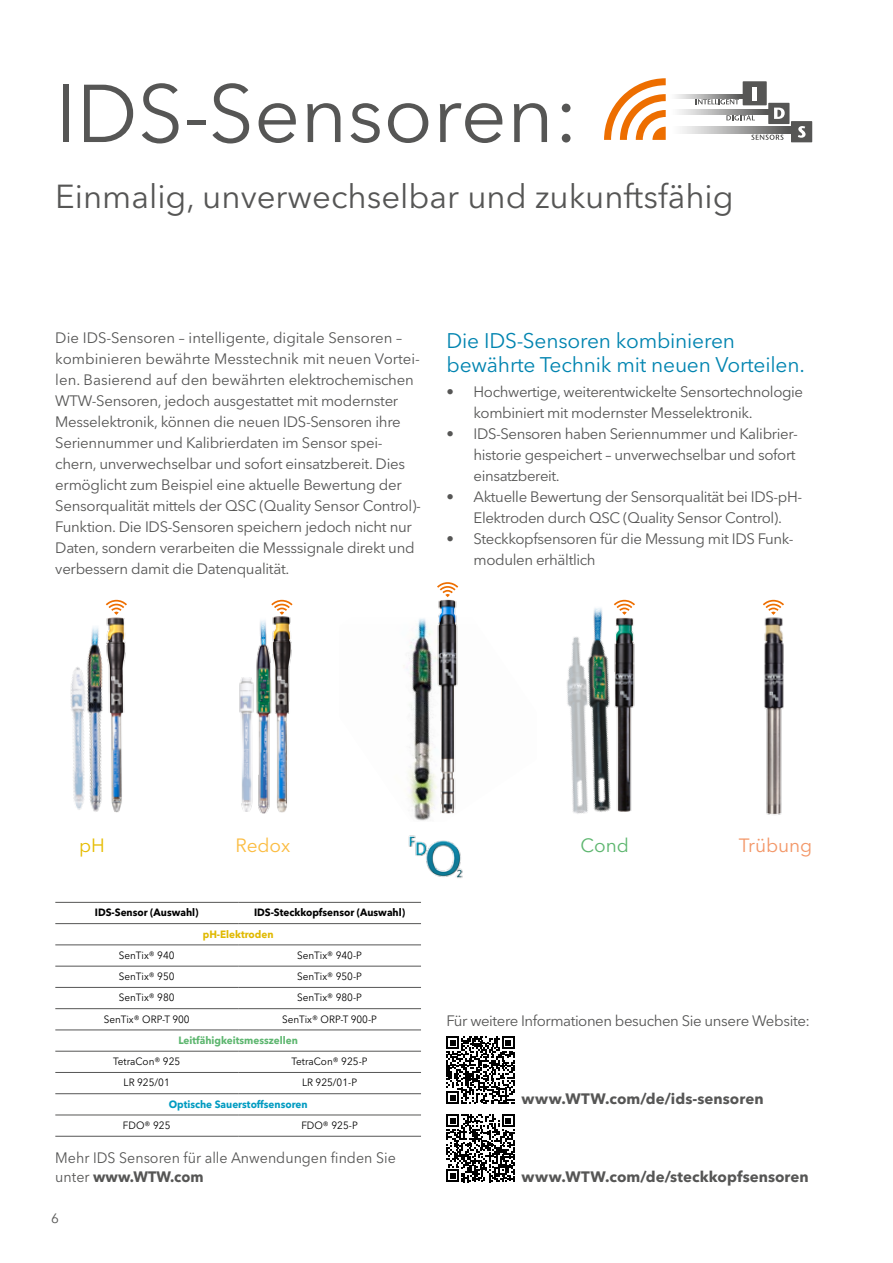
<style>
.page{position:relative;width:893px;height:1263px;background:#fff}
.page>*{position:absolute;margin:0;border:0;box-sizing:border-box;transform-origin:0 0}
.t1{font:81px "Avenir Next LT Pro";color:#565655}
.t2{font:33px "Avenir Next LT Pro";color:#565655}
.t3{font:21px/24px "Avenir Next LT Pro";letter-spacing:-.01em;color:#0084b0}
.t4{font:19.05px "Avenir Next LT Pro";letter-spacing:-.005em;color:#f39768}
.t5{font:19.05px "Avenir Next LT Pro";letter-spacing:-.01em;color:#fbbc41}
.t6{font:19.05px "Avenir Next LT Pro";color:#5db66f}
.t7{font:19.05px "Avenir Next LT Pro";color:#e6bc00}
.t8{font:15px/21px "Avenir Next LT Pro";letter-spacing:-.02em;color:#565655}
.t9{font:700 15px "Avenir Next LT Pro";color:#565655}
.t10{font:15px/19.5px "Avenir Next LT Pro";color:#565655;scale:.95 1}
.t11{font:13.5px "Avenir Next LT Pro";color:#565655}
.t12{font:10.5px "Avenir Next LT Pro";color:#000;scale:.95 1}
.t13{font:700 10.5px "Avenir Next LT Pro";color:#000;scale:.95 1}
.t14{font:700 10.5px "Avenir Next LT Pro";color:#009bc1;scale:.95 1}
.t15{font:700 10.5px "Avenir Next LT Pro";color:#5db66f;scale:.95 1}
.t16{font:700 10.5px "Avenir Next LT Pro";color:#e0b900;scale:.95 1}
.s1{font-weight:700}
</style>
<div class="page">
<img style="left:70px;top:667px;width:8px;height:142px">
<img style="left:78px;top:617px;width:48px;height:196px">
<img style="left:567px;top:608px;width:36px;height:206px">
<img style="left:764px;top:617px;width:20px;height:198px">
<img style="left:583px;top:616px;width:52px;height:197px">
<img style="left:409px;top:600px;width:49px;height:214px">
<img style="left:408px;top:835px;width:55px;height:43px">
<hr style="left:55px;top:966px;width:183px;height:1px;background:#565655">
<hr style="left:238px;top:966px;width:183px;height:1px;background:#565655">
<hr style="left:55px;top:987px;width:183px;height:1px;background:#565655">
<hr style="left:238px;top:987px;width:183px;height:1px;background:#565655">
<hr style="left:55px;top:1008px;width:183px;height:1px;background:#565655">
<hr style="left:238px;top:1008px;width:183px;height:1px;background:#565655">
<hr style="left:55px;top:1072px;width:183px;height:1px;background:#565655">
<hr style="left:238px;top:1072px;width:183px;height:1px;background:#565655">
<hr style="left:55px;top:1136px;width:183px;height:1px;background:#565655">
<hr style="left:238px;top:1136px;width:183px;height:1px;background:#565655">
<hr style="left:55px;top:902px;width:183px;height:1px;background:#565655">
<hr style="left:238px;top:902px;width:183px;height:1px;background:#565655">
<hr style="left:55px;top:923px;width:183px;height:1px;background:#565655">
<hr style="left:238px;top:923px;width:183px;height:1px;background:#565655">
<hr style="left:55px;top:944px;width:183px;height:1px;background:#565655">
<hr style="left:238px;top:944px;width:183px;height:1px;background:#565655">
<hr style="left:55px;top:1029px;width:183px;height:1px;background:#565655">
<hr style="left:238px;top:1029px;width:183px;height:1px;background:#565655">
<hr style="left:55px;top:1051px;width:183px;height:1px;background:#565655">
<hr style="left:238px;top:1051px;width:183px;height:1px;background:#565655">
<hr style="left:55px;top:1093px;width:183px;height:1px;background:#565655">
<hr style="left:238px;top:1093px;width:183px;height:1px;background:#565655">
<hr style="left:55px;top:1114px;width:183px;height:1px;background:#565655">
<hr style="left:238px;top:1114px;width:183px;height:1px;background:#565655">
<svg style="left:447px;top:1036px;width:68px;height:68px"></svg>
<svg style="left:447px;top:1114px;width:68px;height:68px"></svg>
<svg style="left:696px;top:99px;width:43px;height:5px"></svg>
<svg style="left:726px;top:115px;width:29px;height:5px"></svg>
<svg style="left:751px;top:135px;width:33px;height:5px"></svg>
<div style="left:743px;top:81px;width:24px;height:24px;background:#565655"></div>
<div style="left:768px;top:103px;width:21px;height:21px;background:#565655"></div>
<div style="left:791px;top:121px;width:21px;height:21px;background:#565655"></div>
<div style="left:752px;top:87px;width:5px;height:14px;background:#fff"></div>
<svg style="left:774px;top:108px;width:11px;height:11px"></svg>
<svg style="left:798px;top:126px;width:7px;height:12px"></svg>
<svg style="left:679px;top:109px;width:89px;height:6px"></svg>
<svg style="left:682px;top:127px;width:109px;height:7px"></svg>
<svg style="left:676px;top:94px;width:67px;height:4px"></svg>
<svg style="left:604px;top:78px;width:62px;height:62px"></svg>
<svg style="left:437px;top:582px;width:21px;height:15px"></svg>
<svg style="left:614px;top:600px;width:21px;height:15px"></svg>
<svg style="left:763px;top:600px;width:21px;height:15px"></svg>
<svg style="left:106px;top:600px;width:21px;height:15px"></svg>
<svg style="left:271px;top:600px;width:22px;height:15px"></svg>
<img style="left:239px;top:616px;width:53px;height:198px">
<h1 class="t1" style="left:55px;top:65px;width:524px">IDS-Sensoren:</h1>
<h2 class="t2" style="left:55px;top:177px;width:680px">Einmalig, unverwechselbar und zukunftsfähig</h2>
<p class="t8" style="left:55px;top:327px;width:367px">Die IDS-Sensoren – intelligente, digitale Sensoren – kombinieren bewährte Messtechnik mit neuen Vortei&shy;len. Basierend auf den bewährten elektrochemischen WTW-Sensoren, jedoch ausgestattet mit modernster Messelektronik, können die neuen IDS-Sensoren ihre Seriennummer und Kalibrierdaten im Sensor spei&shy;chern, unverwechselbar und sofort einsatzbereit. Dies ermöglicht zum Beispiel eine aktuelle Bewertung der Sensorqualität mittels der QSC (Quality Sensor Control)- Funktion. Die IDS-Sensoren speichern jedoch nicht nur Daten, sondern verarbeiten die Messsignale direkt und verbessern damit die Datenqualität.</p>
<h3 class="t3" style="left:447px;top:328px;width:360px">Die IDS-Sensoren kombinieren bewährte Technik mit neuen Vorteilen.</h3>
<p class="t8" style="left:474px;top:381px;width:331px;text-indent:-27px">• Hochwertige, weiterentwickelte Sensortechnologie kombiniert mit modernster Messelektronik.</p>
<p class="t8" style="left:474px;top:423px;width:326px;text-indent:-27px">• IDS-Sensoren haben Seriennummer und Kalibrier&shy;historie gespeichert – unverwechselbar und sofort einsatzbereit.</p>
<p class="t8" style="left:447px;top:486px;width:357px;text-align:center">• Aktuelle Bewertung der Sensorqualität bei IDS-pH-<br>Elektroden durch QSC (Quality Sensor Control).</p>
<p class="t8" style="left:474px;top:528px;width:322px;text-indent:-27px">• Steckkopfsensoren für die Messung mit IDS Funk&shy;modulen erhältlich</p>
<p class="t7" style="left:79px;top:833px;width:27px">pH</p>
<p class="t5" style="left:236px;top:833px;width:56px">Redox</p>
<p class="t6" style="left:580px;top:833px;width:50px">Cond</p>
<p class="t4" style="left:739px;top:833px;width:75px">Trübung</p>
<p class="t13" style="left:95px;top:906px;width:111px">IDS-Sensor (Auswahl)</p>
<p class="t13" style="left:254px;top:906px;width:161px">IDS-Steckkopfsensor (Auswahl)</p>
<p class="t16" style="left:203px;top:927px;width:76px">pH-Elektroden</p>
<p class="t12" style="left:119px;top:949px;width:60px">SenTix® 940</p>
<p class="t12" style="left:297px;top:949px;width:70px">SenTix® 940-P</p>
<p class="t12" style="left:119px;top:970px;width:60px">SenTix® 950</p>
<p class="t12" style="left:297px;top:970px;width:70px">SenTix® 950-P</p>
<p class="t12" style="left:119px;top:991px;width:60px">SenTix® 980</p>
<p class="t12" style="left:297px;top:991px;width:70px">SenTix® 980-P</p>
<p class="t12" style="left:104px;top:1013px;width:92px">SenTix® ORP-T 900</p>
<p class="t12" style="left:282px;top:1013px;width:101px">SenTix® ORP-T 900-P</p>
<p class="t15" style="left:178px;top:1034px;width:127px">Leitfähigkeitsmesszellen</p>
<p class="t12" style="left:113px;top:1055px;width:72px">TetraCon® 925</p>
<p class="t12" style="left:291px;top:1055px;width:82px">TetraCon® 925-P</p>
<p class="t12" style="left:124px;top:1076px;width:50px">LR 925/01</p>
<p class="t12" style="left:302px;top:1076px;width:60px">LR 925/01-P</p>
<p class="t14" style="left:169px;top:1097px;width:148px">Optische Sauerstoffsensoren</p>
<p class="t12" style="left:123px;top:1119px;width:51px">FDO® 925</p>
<p class="t12" style="left:301px;top:1119px;width:61px">FDO® 925-P</p>
<p class="t10" style="left:55px;top:1148px;width:360px">Mehr IDS Sensoren für alle Anwendungen finden Sie unter <span class="s1">www.WTW.com</span></p>
<p class="t11" style="left:51px;top:1210px;width:9px">6</p>
<p class="t8" style="left:447px;top:1010px;width:365px">Für weitere Informationen besuchen Sie unsere Website:</p>
<p class="t9" style="left:522px;top:1090px;width:243px">www.WTW.com/de/ids-sensoren</p>
<p class="t9" style="left:522px;top:1168px;width:289px">www.WTW.com/de/steckkopfsensoren</p>
</div>
